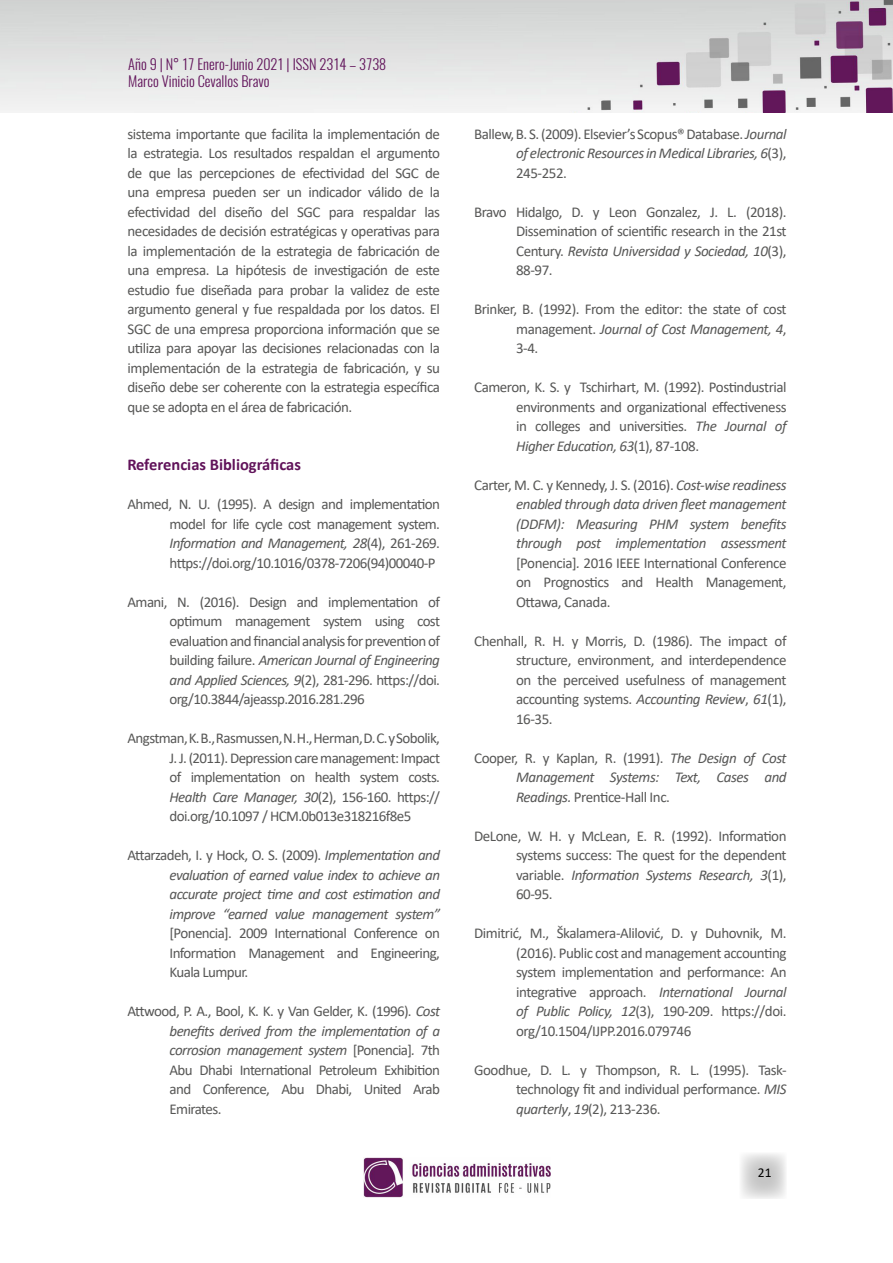
<style>
.page{position:relative;width:893px;height:1263px;background:#fff}
.page>*{position:absolute;margin:0;border:0;box-sizing:border-box;transform-origin:0 0}
.t1{font:700 16.5px "Calibri";color:#61135a}
.t2{font:15px/19.5px "Calibri";letter-spacing:-.035em;color:#575756;text-align:justify}
.t3{font:italic 15px/19.5px "Calibri";letter-spacing:-.04em;color:#575756;text-align:justify}
.t4{font:300 14.4px/17.2px "Oswald";color:#61135a}
.t5{font:13.5px "Calibri";color:#000}
.s1{font-style:italic}
.s2{font-style:normal}
</style>
<div class="page">
<svg style="left:741px;top:1153px;width:45px;height:46px"></svg>
<img style="left:0;top:0;width:893px;height:112px">
<img style="left:363px;top:1157px;width:188px;height:41px">
<p class="t4" style="left:128px;top:53px;width:260px">Año 9 | N° 17 Enero-Junio 2021 | ISSN 2314 – 3738<br>Marco Vinicio Cevallos Bravo</p>
<p class="t2" style="left:128px;top:124px;width:314px">sistema importante que facilita la implementación de la estrategia. Los resultados respaldan el argumento de que las percepciones de efectividad del SGC de una empresa pueden ser un indicador válido de la efectividad del diseño del SGC para respaldar las necesidades de decisión estratégicas y operativas para la implementación de la estrategia de fabricación de una empresa. La hipótesis de investigación de este estudio fue diseñada para probar la validez de este argumento general y fue respaldada por los datos. El SGC de una empresa proporciona información que se utiliza para apoyar las decisiones relacionadas con la implementación de la estrategia de fabricación, y su diseño debe ser coherente con la estrategia específica que se adopta en el área de fabricación.</p>
<p class="t1" style="left:128px;top:453px;width:175px">Referencias Bibliográficas</p>
<p class="t2" style="left:170px;top:494px;width:272px;text-indent:-42px">Ahmed, N. U. (1995). A design and implementation model for life cycle cost management system.<br><span class="s1">Information and Management, 28</span>(4), 261-269. https://doi.org/10.1016/0378-7206(94)00040-P</p>
<p class="t2" style="left:170px;top:592px;width:272px;text-indent:-42px">Amani, N. (2016). Design and implementation of optimum management system using cost evaluation and financial analysis for prevention of building failure. <span class="s1">American Journal of Engineering and Applied Sciences, 9</span>(2), 281-296. https://doi. org/10.3844/ajeassp.2016.281.296</p>
<p class="t2" style="left:170px;top:728px;width:272px;text-indent:-42px">Angstman, K. B., Rasmussen, N. H., Herman, D. C. y Sobolik, J. J. (2011). Depression care management: Impact of implementation on health system costs.<br><span class="s1">Health Care Manager, 30</span>(2), 156-160. https:// doi.org/10.1097 / HCM.0b013e318216f8e5</p>
<p class="t3" style="left:170px;top:845px;width:272px;text-indent:-42px"><span class="s2">Attarzadeh, I. y Hock, O. S. (2009).</span> Implementation and evaluation of earned value index to achieve an accurate project time and cost estimation and improve “earned value management system”</p>
<p class="t2" style="left:170px;top:923px;width:272px">[Ponencia]. 2009 International Conference on Information Management and Engineering, Kuala Lumpur.</p>
<p class="t2" style="left:170px;top:1001px;width:272px;text-indent:-42px">Attwood, P. A., Bool, K. K. y Van Gelder, K. (1996). <span class="s1">Cost benefits derived from the implementation of a corrosion management system</span> [Ponencia]<span class="s1">.</span> 7th Abu Dhabi International Petroleum Exhibition and Conference, Abu Dhabi, United Arab Emirates.</p>
<p class="t2" style="left:516px;top:124px;width:272px;text-indent:-42px">Ballew, B. S. (2009). Elsevier’s Scopus® Database. <span class="s1">Journal of electronic Resources in Medical Libraries, 6</span>(3), 245-252.</p>
<p class="t2" style="left:516px;top:202px;width:272px;text-indent:-42px">Bravo Hidalgo, D. y Leon Gonzalez, J. L. (2018).<br>Dissemination of scientific research in the 21st Century. <span class="s1">Revista Universidad y Sociedad, 10</span>(3), 88-97.</p>
<p class="t2" style="left:516px;top:299px;width:272px;text-indent:-42px">Brinker, B. (1992). From the editor: the state of cost management. <span class="s1">Journal of Cost Management, 4</span>, 3-4.</p>
<p class="t2" style="left:516px;top:377px;width:272px;text-indent:-42px">Cameron, K. S. y Tschirhart, M. (1992). Postindustrial environments and organizational effectiveness in colleges and universities. <span class="s1">The Journal of Higher Education, 63</span>(1), 87-108.</p>
<p class="t3" style="left:516px;top:474px;width:272px;text-indent:-42px"><span class="s2">Carter, M. C. y Kennedy, J. S. (2016).</span> Cost-wise readiness enabled through data driven fleet management (DDFM): Measuring PHM system benefits through post implementation assessment <span class="s2">[Ponencia]</span>. <span class="s2">2016 IEEE International Conference on Prognostics and Health Management, Ottawa, Canada.</span></p>
<p class="t2" style="left:516px;top:631px;width:272px;text-indent:-42px">Chenhall, R. H. y Morris, D. (1986). The impact of structure, environment, and interdependence on the perceived usefulness of management accounting systems. <span class="s1">Accounting Review</span>, <span class="s1">61</span>(1), 16-35.</p>
<p class="t3" style="left:516px;top:747px;width:272px;text-indent:-42px"><span class="s2">Cooper, R. y Kaplan, R. (1991).</span> The Design of Cost Management Systems: Text, Cases and Readings. <span class="s2">Prentice-Hall Inc.</span></p>
<p class="t2" style="left:516px;top:826px;width:272px;text-indent:-42px">DeLone, W. H. y McLean, E. R. (1992). Information systems success: The quest for the dependent variable. <span class="s1">Information Systems Research, 3</span>(1), 60-95.</p>
<p class="t2" style="left:516px;top:923px;width:272px;text-indent:-42px">Dimitrić, M., Škalamera-Alilović, D. y Duhovnik, M. (2016). Public cost and management accounting system implementation and performance: An integrative approach. <span class="s1">International Journal of Public Policy, 12</span>(3), 190-209. https://doi. org/10.1504/IJPP.2016.079746</p>
<p class="t2" style="left:516px;top:1060px;width:272px;text-indent:-42px">Goodhue, D. L. y Thompson, R. L. (1995). Task&shy;technology fit and individual performance. <span class="s1">MIS quarterly</span>, <span class="s1">19</span>(2), 213-236.</p>
<p class="t5" style="left:758px;top:1163px;width:15px">21</p>
</div>
